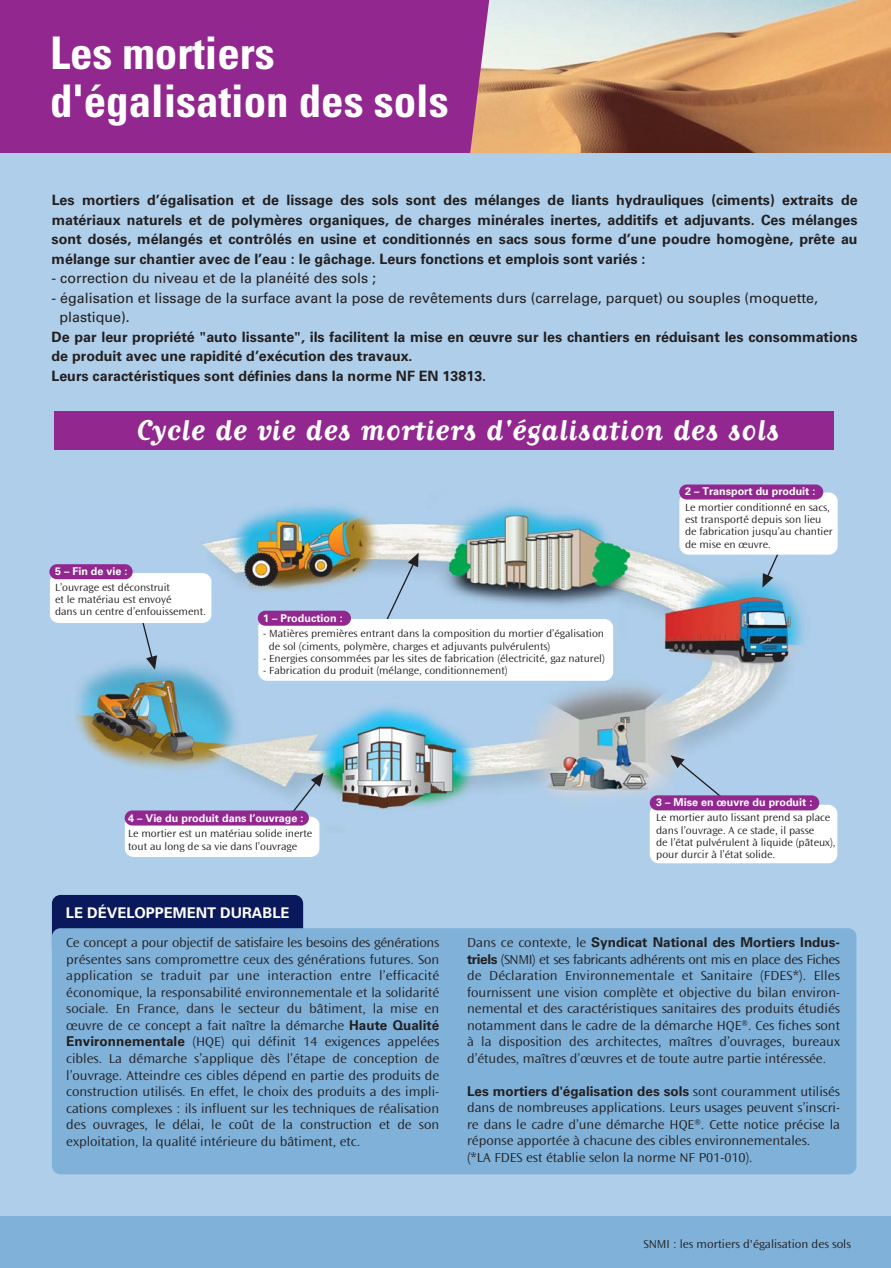
<style>
.page{position:relative;width:891px;height:1268px;background:#aecee9}
.page>*{position:absolute;margin:0;border:0;box-sizing:border-box;transform-origin:0 0}
.t1{font:700 condensed 45px/48px "Univers";color:#fff}
.t2{font:700 33.6px "Matrix Script";letter-spacing:.02em;color:#fff}
.t3{font:700 14.7px "Univers";color:#fff}
.t4{font:700 14.25px/19.5px "Univers";color:#231f20;text-align:justify}
.t5{font:14.25px/19.5px "Univers";color:#231f20}
.t6{font:13.5px/16.5px "Ocean Sans MM 320 600";color:#231f20;text-align:justify}
.t7{font:700 13.5px "Univers";color:#231f20}
.t8{font:12px "Ocean Sans MM 320 600";color:#231f20}
.t9{font:10.8px/12.3px "Ocean Sans MM 320 600";color:#231f20}
.t10{font:700 10.8px "Univers";color:#fff}
.s1{font-family:"Univers";font-weight:700}
.s2{font-family:"Ocean Sans MM 320 600";font-weight:400}
</style>
<div class="page">
<div style="left:0;top:0;width:470px;height:153px;background:#91278f"></div>
<img style="left:470px;top:0;width:421px;height:153px">
<div style="left:52px;top:895px;width:251px;height:61px;background:#0a185c;border-radius:9px"></div>
<div style="left:52px;top:928px;width:804px;height:246px;background:#7fb1d9;border-radius:9px"></div>
<img style="left:50px;top:490px;width:788px;height:342px">
<div style="left:54px;top:411px;width:780px;height:38px;background:#91278f"></div>
<svg style="left:383px;top:551px;width:36px;height:68px"></svg>
<svg style="left:762px;top:554px;width:21px;height:35px"></svg>
<svg style="left:669px;top:754px;width:64px;height:41px"></svg>
<svg style="left:291px;top:771px;width:34px;height:42px"></svg>
<svg style="left:139px;top:623px;width:19px;height:48px"></svg>
<div style="left:125px;top:816px;width:194px;height:41px;background:#fff;border-radius:8px"></div>
<div style="left:650px;top:804px;width:187px;height:59px;background:#fff;border-radius:9px"></div>
<div style="left:125px;top:810px;width:184px;height:15px;background:#91278f;border-radius:8px"></div>
<div style="left:650px;top:795px;width:169px;height:15px;background:#91278f;border-radius:8px"></div>
<div style="left:50px;top:573px;width:161px;height:50px;background:#fff;border-radius:9px"></div>
<div style="left:49px;top:564px;width:84px;height:15px;background:#91278f;border-radius:8px"></div>
<div style="left:258px;top:619px;width:355px;height:62px;background:#fff;border-radius:9px"></div>
<div style="left:258px;top:610px;width:93px;height:16px;background:#91278f;border-radius:8px"></div>
<div style="left:679px;top:492px;width:159px;height:62px;background:#fff;border-radius:9px"></div>
<div style="left:679px;top:484px;width:144px;height:15px;background:#91278f;border-radius:8px"></div>
<div style="left:0;top:1216px;width:891px;height:52px;background:#7fb1d9"></div>
<h1 class="t1" style="left:50px;top:33px;width:400px">Les mortiers d'égalisation des sols</h1>
<p class="t4" style="left:52px;top:192px;width:808px">Les mortiers d’égalisation et de lissage des sols sont des mélanges de liants hydrauliques (ciments) extraits de matériaux naturels et de polymères organiques, de charges minérales inertes, additifs et adjuvants. Ces mélanges sont dosés, mélangés et contrôlés en usine et conditionnés en sacs sous forme d’une poudre homogène, prête au mélange sur chantier avec de l’eau : le gâchage. Leurs fonctions et emplois sont variés :</p>
<p class="t5" style="left:52px;top:270px;width:326px">- correction du niveau et de la planéité des sols ;</p>
<p class="t5" style="left:59px;top:289px;width:760px;text-indent:-8px">- égalisation et lissage de la surface avant la pose de revêtements durs (carrelage, parquet) ou souples (moquette, plastique).</p>
<p class="t4" style="left:51px;top:328px;width:808px;text-align:left">De par leur propriété "auto lissante", ils facilitent la mise en œuvre sur les chantiers en réduisant les consommations de produit avec une rapidité d’exécution des travaux.<br>Leurs caractéristiques sont définies dans la norme NF EN 13813.</p>
<h2 class="t2" style="left:136px;top:419px;width:644px">Cycle de vie des mortiers d'égalisation des sols</h2>
<p class="t10" style="left:55px;top:567px;width:74px">5 – Fin de vie :</p>
<p class="t9" style="left:55px;top:581px;width:152px">L’ouvrage est déconstruit<br>et le matériau est envoyé<br>dans un centre d’enfouissement.</p>
<p class="t10" style="left:263px;top:614px;width:81px">1 – Production :</p>
<p class="t9" style="left:269px;top:628px;width:337px;text-indent:-6px">- Matières premières entrant dans la composition du mortier d’égalisation de sol (ciments, polymère, charges et adjuvants pulvérulents)</p>
<p class="t9" style="left:263px;top:652px;width:343px">- Energies consommées par les sites de fabrication (électricité, gaz naturel)</p>
<p class="t9" style="left:263px;top:665px;width:246px">- Fabrication du produit (mélange, conditionnement)</p>
<p class="t10" style="left:128px;top:814px;width:177px">4 – Vie du produit dans l’ouvrage :</p>
<p class="t9" style="left:128px;top:828px;width:186px">Le mortier est un matériau solide inerte tout au long de sa vie dans l’ouvrage</p>
<p class="t3" style="left:66px;top:907px;width:225px">LE DÉVELOPPEMENT DURABLE</p>
<p class="t10" style="left:685px;top:487px;width:132px">2 – Transport du produit :</p>
<p class="t9" style="left:685px;top:501px;width:149px">Le mortier conditionné en sacs, est transporté depuis son lieu de fabrication jusqu’au chantier de mise en œuvre.</p>
<p class="t10" style="left:656px;top:798px;width:158px">3 – Mise en œuvre du produit :</p>
<p class="t9" style="left:656px;top:812px;width:181px">Le mortier auto lissant prend sa place dans l’ouvrage. A ce stade, il passe<br>de l’état pulvérulent à liquide (pâteux), pour durcir à l’état solide.</p>
<p class="t6" style="left:66px;top:935px;width:374px">Ce concept a pour objectif de satisfaire les besoins des générations présentes sans compromettre ceux des générations futures. Son application se traduit par une interaction entre l’efficacité économique, la responsabilité environnementale et la solidarité sociale. En France, dans le secteur du bâtiment, la mise en œuvre de ce concept a fait naître la démarche <span class="s1">Haute Qualité Environnementale</span> (HQE) qui définit 14 exigences appelées cibles. La démarche s’applique dès l’étape de conception de l’ouvrage. Atteindre ces cibles dépend en partie des produits de construction utilisés. En effet, le choix des produits a des impli&shy;cations complexes : ils influent sur les techniques de réalisation des ouvrages, le délai, le coût de la construction et de son exploitation, la qualité intérieure du bâtiment, etc.</p>
<p class="t7" style="left:467px;top:937px;width:374px"><span class="s2">Dans ce contexte, le</span> Syndicat National des Mortiers Indus-</p>
<p class="t6" style="left:467px;top:951px;width:374px"><span class="s1">triels</span> (SNMI) et ses fabricants adhérents ont mis en place des Fiches de Déclaration Environnementale et Sanitaire (FDES*). Elles fournissent une vision complète et objective du bilan environ&shy;nemental et des caractéristiques sanitaires des produits étudiés notamment dans le cadre de la démarche HQE®. Ces fiches sont à la disposition des architectes, maîtres d’ouvrages, bureaux d’études, maîtres d’œuvres et de toute autre partie intéressée.</p>
<p class="t7" style="left:467px;top:1086px;width:374px">Les mortiers d'égalisation des sols <span class="s2">sont couramment utilisés</span></p>
<p class="t6" style="left:467px;top:1100px;width:374px;text-align:left">dans de nombreuses applications. Leurs usages peuvent s’inscri&shy;re dans le cadre d’une démarche HQE®. Cette notice précise la réponse apportée à chacune des cibles environnementales.<br>(*LA FDES est établie selon la norme NF P01-010).</p>
<p class="t8" style="left:643px;top:1238px;width:209px">SNMI : les mortiers d'égalisation des sols</p>
</div>
